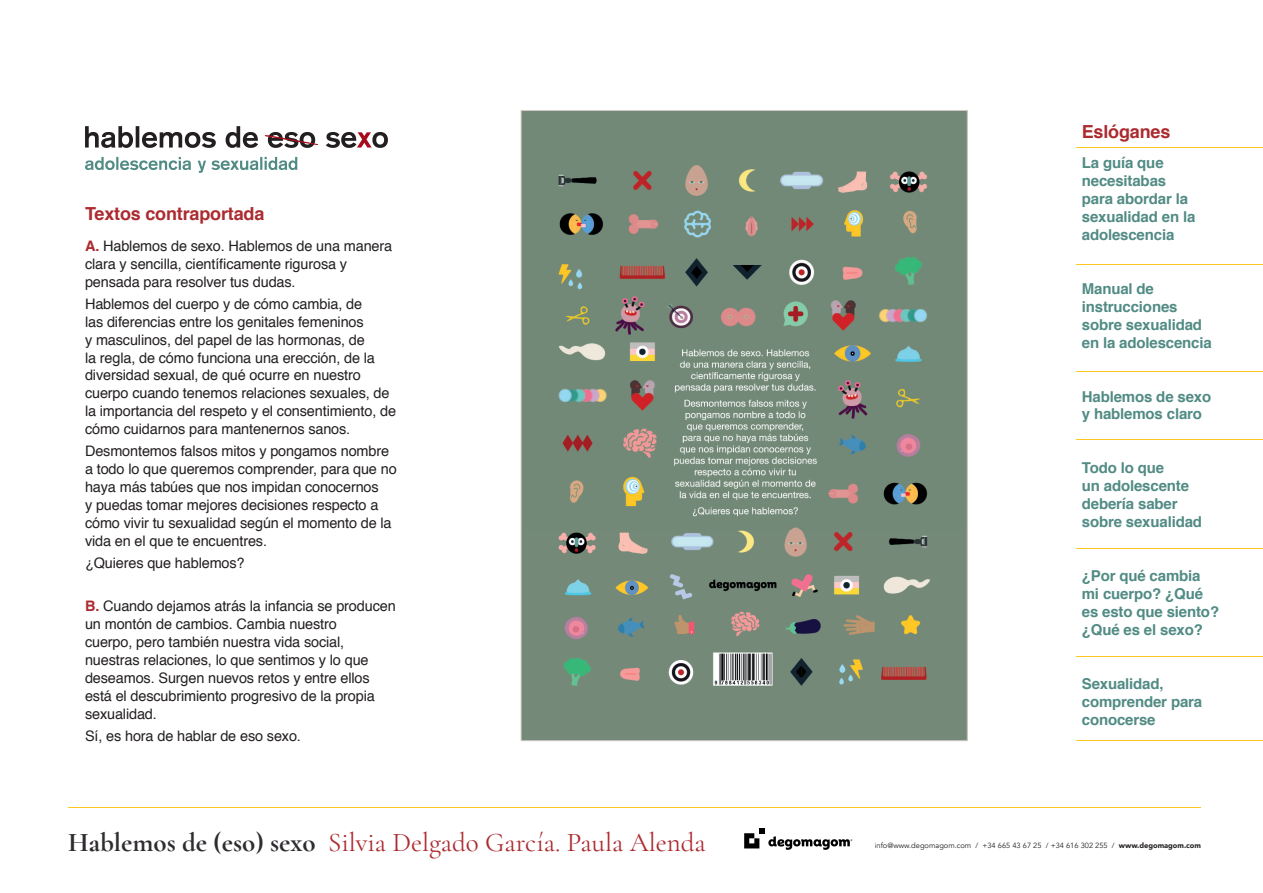
<style>
.page{position:relative;width:1263px;height:893px;background:#fff}
.page>*{position:absolute;margin:0;border:0;box-sizing:border-box;transform-origin:0 0}
.t1{font:27px "Cormorant Garamond";color:#ab2b30}
.t2{font:700 18px "Helvetica";letter-spacing:-.01em;color:#ab2b30}
.t3{font:700 15px/18px "Helvetica";letter-spacing:-.01em;color:#518b84}
.t4{font:14.55px/18px "Helvetica";letter-spacing:-.01em;color:#231f20}
.t5{font:7.5px "Avenir";color:#231f20}
.s1{font-weight:700;color:#ab2b30}
.s2{font-weight:700;color:#2f2c30}
.s3{font-weight:900}
</style>
<div class="page">
<img style="left:523px;top:112px;width:442px;height:627px">
<svg style="left:744px;top:828px;width:108px;height:22px"></svg>
<hr style="left:68px;top:807px;width:1133px;height:1px;background:#fcc625">
<svg style="left:198px;top:157px;width:99px;height:16px"></svg>
<svg style="left:85px;top:157px;width:106px;height:13px"></svg>
<svg style="left:85px;top:126px;width:131px;height:22px"></svg>
<svg style="left:226px;top:126px;width:92px;height:22px"></svg>
<svg style="left:326px;top:132px;width:62px;height:16px"></svg>
<hr style="left:1076px;top:147px;width:187px;height:1px;background:#fcc625">
<hr style="left:1076px;top:264px;width:187px;height:1px;background:#fcc625">
<hr style="left:1076px;top:371px;width:187px;height:1px;background:#fcc625">
<hr style="left:1076px;top:439px;width:187px;height:1px;background:#fcc625">
<hr style="left:1076px;top:548px;width:187px;height:1px;background:#fcc625">
<hr style="left:1076px;top:656px;width:187px;height:1px;background:#fcc625">
<hr style="left:1076px;top:740px;width:187px;height:1px;background:#fcc625">
<p class="t2" style="left:85px;top:199px;width:181px">Textos contraportada</p>
<p class="t4" style="left:85px;top:237px;width:309px"><span class="s1">A.</span> Hablemos de sexo. Hablemos de una manera clara y sencilla, científicamente rigurosa y pensada para resolver tus dudas.</p>
<p class="t4" style="left:85px;top:295px;width:313px">Hablemos del cuerpo y de cómo cambia, de<br>las diferencias entre los genitales femeninos<br>y masculinos, del papel de las hormonas, de<br>la regla, de cómo funciona una erección, de la diversidad sexual, de qué ocurre en nuestro cuerpo cuando tenemos relaciones sexuales, de la importancia del respeto y el consentimiento, de cómo cuidarnos para mantenernos sanos.</p>
<p class="t4" style="left:85px;top:442px;width:313px">Desmontemos falsos mitos y pongamos nombre a todo lo que queremos comprender, para que no haya más tabúes que nos impidan conocernos<br>y puedas tomar mejores decisiones respecto a cómo vivir tu sexualidad según el momento de la vida en el que te encuentres.</p>
<p class="t4" style="left:85px;top:554px;width:161px">¿Quieres que hablemos?</p>
<p class="t4" style="left:85px;top:598px;width:312px"><span class="s1">B.</span> Cuando dejamos atrás la infancia se producen un montón de cambios. Cambia nuestro<br>cuerpo, pero también nuestra vida social, nuestras relaciones, lo que sentimos y lo que deseamos. Surgen nuevos retos y entre ellos está el descubrimiento progresivo de la propia sexualidad.</p>
<p class="t4" style="left:85px;top:727px;width:217px">Sí, es hora de hablar de eso sexo.</p>
<p class="t2" style="left:1082px;top:117px;width:90px">Eslóganes</p>
<p class="t3" style="left:1082px;top:154px;width:115px">La guía que necesitabas para abordar la sexualidad en la adolescencia</p>
<p class="t3" style="left:1082px;top:280px;width:132px">Manual de instrucciones sobre sexualidad en la adolescencia</p>
<p class="t3" style="left:1082px;top:387px;width:131px">Hablemos de sexo y hablemos claro</p>
<p class="t3" style="left:1082px;top:459px;width:122px">Todo lo que<br>un adolescente debería saber sobre sexualidad</p>
<p class="t3" style="left:1082px;top:567px;width:139px">¿Por qué cambia mi cuerpo? ¿Qué es esto que siento? ¿Qué es el sexo?</p>
<p class="t3" style="left:1082px;top:674px;width:122px">Sexualidad, comprender para conocerse</p>
<h1 class="t1" style="left:68px;top:826px;width:639px"><span class="s2">Hablemos de (eso) sexo</span> Silvia Delgado García. Paula Alenda</h1>
<p class="t5" style="left:875px;top:840px;width:328px">info@www.degomagom.com / +34 665 43 67 25 / +34 616 302 255 / <span class="s3">www.degomagom.com</span></p>
</div>
